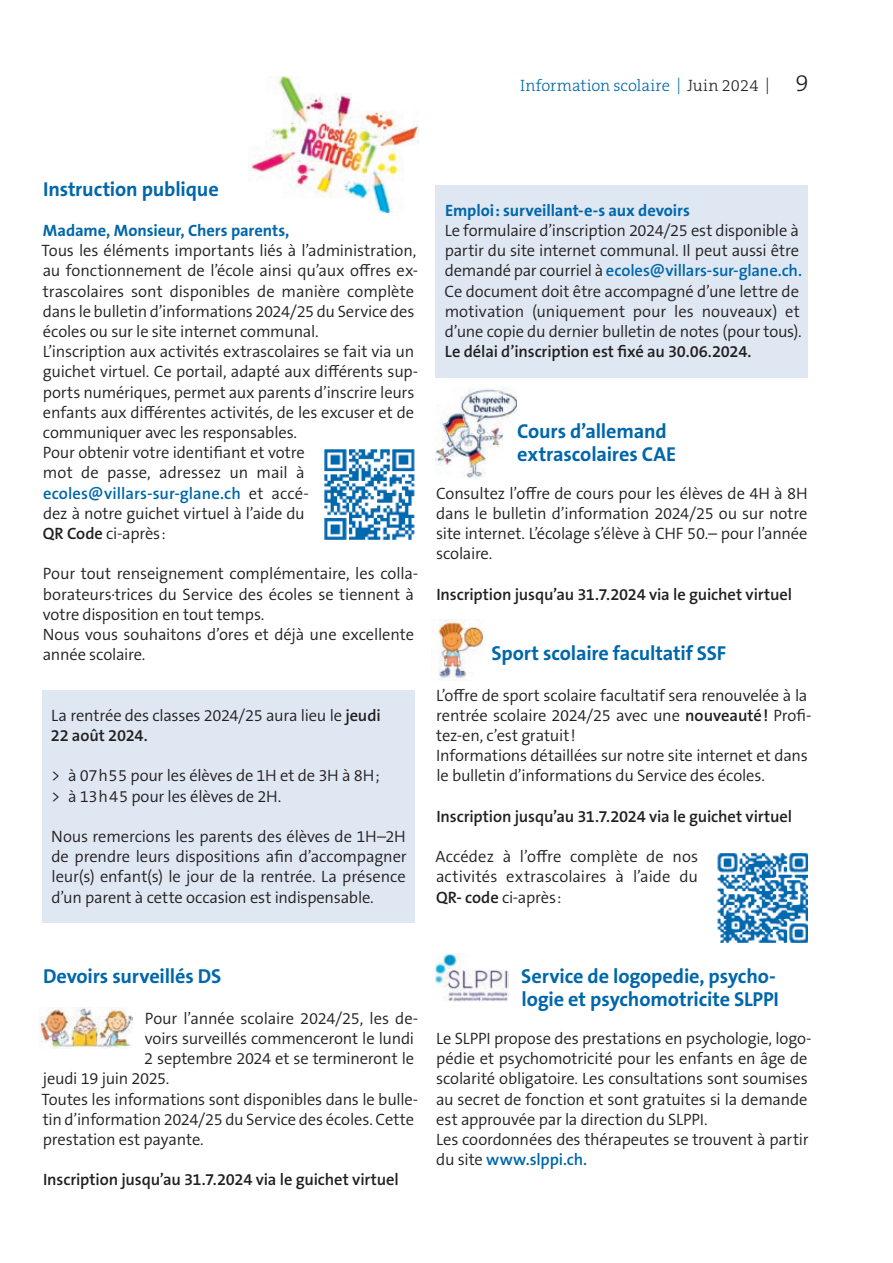
<style>
.page{position:relative;width:893px;height:1263px;background:#fff}
.page>*{position:absolute;margin:0;border:0;box-sizing:border-box;transform-origin:0 0}
.t1{font:700 20.25px/22.5px "The Sans B W7";letter-spacing:-.01em;color:#0067aa}
.t2{font:300 16.5px/20.2px "The Sans B W4";letter-spacing:-.01em;color:#231f20}
.t3{font:600 16.5px "The Sans B W6";letter-spacing:-.01em;color:#231f20}
.t4{font:600 16.5px "The Sans B W6";color:#0067aa}
.t5{font:700 16.5px "The Sans B W7";letter-spacing:-.005em;color:#0067aa}
.t6{font:300 16.5px "The Serif B W3";letter-spacing:.005em;color:#0067aa}
.s1{color:#231f20}
.s2{font-size:24px;color:#231f20}
.s3{font-family:"The Sans B W4";font-weight:300;color:#231f20}
.s4{font-family:"The Sans B W6";font-weight:600}
</style>
<div class="page">
<img style="left:251px;top:77px;width:168px;height:136px">
<img style="left:324px;top:449px;width:91px;height:90px">
<div style="left:43px;top:690px;width:372px;height:233px;background:#dfe7f3"></div>
<img style="left:432px;top:619px;width:54px;height:61px">
<img style="left:718px;top:853px;width:90px;height:90px">
<img style="left:39px;top:1007px;width:93px;height:41px">
<div style="left:436px;top:185px;width:372px;height:192px;background:#dfe7f3"></div>
<img style="left:436px;top:387px;width:81px;height:91px">
<img style="left:436px;top:953px;width:73px;height:49px">
<p class="t6" style="left:520px;top:75px;width:290px">Information scolaire | <span class="s1">Juin 2024 |</span> <span class="s2">9</span></p>
<p class="t1" style="left:43px;top:178px;width:177px">Instruction publique</p>
<p class="t5" style="left:43px;top:220px;width:248px">Madame, Monsieur, Chers parents,</p>
<p class="t2" style="left:41px;top:241px;width:378px">Tous les éléments importants liés à l’administration, au fonctionnement de l’école ainsi qu’aux offres ex&shy;trascolaires sont disponibles de manière complète dans le bulletin d’informations 2024/25 du Service des écoles ou sur le site internet communal.<br>L’inscription aux activités extrascolaires se fait via un guichet virtuel. Ce portail, adapté aux différents sup&shy;ports numériques, permet aux parents d’inscrire leurs enfants aux différentes activités, de les excuser et de communiquer avec les responsables.<br>Pour obtenir votre identifiant et votre<br>mot de passe, adressez un mail à</p>
<p class="t4" style="left:43px;top:482px;width:267px">ecoles@villars-sur-glane.ch <span class="s3">et accé-</span></p>
<p class="t2" style="left:43px;top:503px;width:263px">dez à notre guichet virtuel à l’aide du<br><span class="s4">QR Code</span> ci-après:</p>
<p class="t2" style="left:43px;top:564px;width:377px">Pour tout renseignement complémentaire, les colla&shy;borateurs·trices du Service des écoles se tiennent à votre disposition en tout temps.<br>Nous vous souhaitons d’ores et déjà une excellente année scolaire.</p>
<p class="t2" style="left:51px;top:705px;width:331px">La rentrée des classes 2024/25 aura lieu le <span class="s4">jeudi</span></p>
<p class="t3" style="left:51px;top:725px;width:98px">22 août 2024.</p>
<p class="t2" style="left:51px;top:766px;width:330px">&gt; à 07h55 pour les élèves de 1H et de 3H à 8H; &gt; à 13h45 pour les élèves de 2H.</p>
<p class="t2" style="left:51px;top:826px;width:357px;text-align:justify">Nous remercions les parents des élèves de 1H–2H de prendre leurs dispositions afin d’accompagner leur(s) enfant(s) le jour de la rentrée. La présence d’un parent à cette occasion est indispensable.</p>
<p class="t5" style="left:445px;top:200px;width:247px">Emploi: surveillant-e-s aux devoirs</p>
<p class="t2" style="left:445px;top:220px;width:356px">Le formulaire d’inscription 2024/25 est disponible à partir du site internet communal. Il peut aussi être</p>
<p class="t4" style="left:445px;top:260px;width:359px"><span class="s3">demandé par courriel à</span> ecoles@villars-sur-glane.ch.</p>
<p class="t2" style="left:445px;top:281px;width:359px">Ce document doit être accompagné d’une lettre de motivation (uniquement pour les nouveaux) et d’une copie du dernier bulletin de notes (pour tous).</p>
<p class="t3" style="left:445px;top:341px;width:308px">Le délai d’inscription est fixé au 30.06.2024.</p>
<p class="t1" style="left:517px;top:420px;width:161px">Cours d’allemand extrascolaires CAE</p>
<p class="t2" style="left:436px;top:483px;width:373px;text-align:justify">Consultez l’offre de cours pour les élèves de 4H à 8H dans le bulletin d’information 2024/25 ou sur notre site internet. L’écolage s’élève à CHF 50.– pour l’année scolaire.</p>
<p class="t3" style="left:436px;top:583px;width:357px">Inscription jusqu’au 31.7.2024 via le guichet virtuel</p>
<p class="t1" style="left:491px;top:642px;width:236px">Sport scolaire facultatif SSF</p>
<p class="t2" style="left:436px;top:685px;width:377px">L’offre de sport scolaire facultatif sera renouvelée à la rentrée scolaire 2024/25 avec une <span class="s4">nouveauté!</span> Profi&shy;tez-en, c’est gratuit!<br>Informations détaillées sur notre site internet et dans le bulletin d’informations du Service des écoles.</p>
<p class="t3" style="left:436px;top:806px;width:357px">Inscription jusqu’au 31.7.2024 via le guichet virtuel</p>
<p class="t2" style="left:435px;top:846px;width:264px;text-align:justify">Accédez à l’offre complète de nos activités extrascolaires à l’aide du <span class="s4">QR- code</span> ci-après:</p>
<p class="t1" style="left:43px;top:965px;width:180px">Devoirs surveillés DS</p>
<p class="t2" style="left:145px;top:1008px;width:275px">Pour l’année scolaire 2024/25, les de-</p>
<p class="t2" style="left:145px;top:1028px;width:271px">voirs surveillés commenceront le lundi</p>
<p class="t2" style="left:144px;top:1048px;width:272px">2 septembre 2024 et se termineront le</p>
<p class="t2" style="left:43px;top:1069px;width:128px">jeudi 19 juin 2025.</p>
<p class="t2" style="left:41px;top:1089px;width:378px">Toutes les informations sont disponibles dans le bulle-</p>
<p class="t2" style="left:43px;top:1109px;width:373px">tin d’information 2024/25 du Service des écoles. Cette</p>
<p class="t2" style="left:43px;top:1129px;width:162px">prestation est payante.</p>
<p class="t3" style="left:43px;top:1169px;width:357px">Inscription jusqu’au 31.7.2024 via le guichet virtuel</p>
<p class="t1" style="left:521px;top:965px;width:259px">Service de logopedie, psycho&shy;logie et psychomotricite SLPPI</p>
<p class="t2" style="left:436px;top:1028px;width:377px">Le SLPPI propose des prestations en psychologie, logo&shy;pédie et psychomotricité pour les enfants en âge de scolarité obligatoire. Les consultations sont soumises au secret de fonction et sont gratuites si la demande est approuvée par la direction du SLPPI.<br>Les coordonnées des thérapeutes se trouvent à partir</p>
<p class="t4" style="left:436px;top:1149px;width:152px"><span class="s3">du site</span> www.slppi.ch.</p>
</div>
